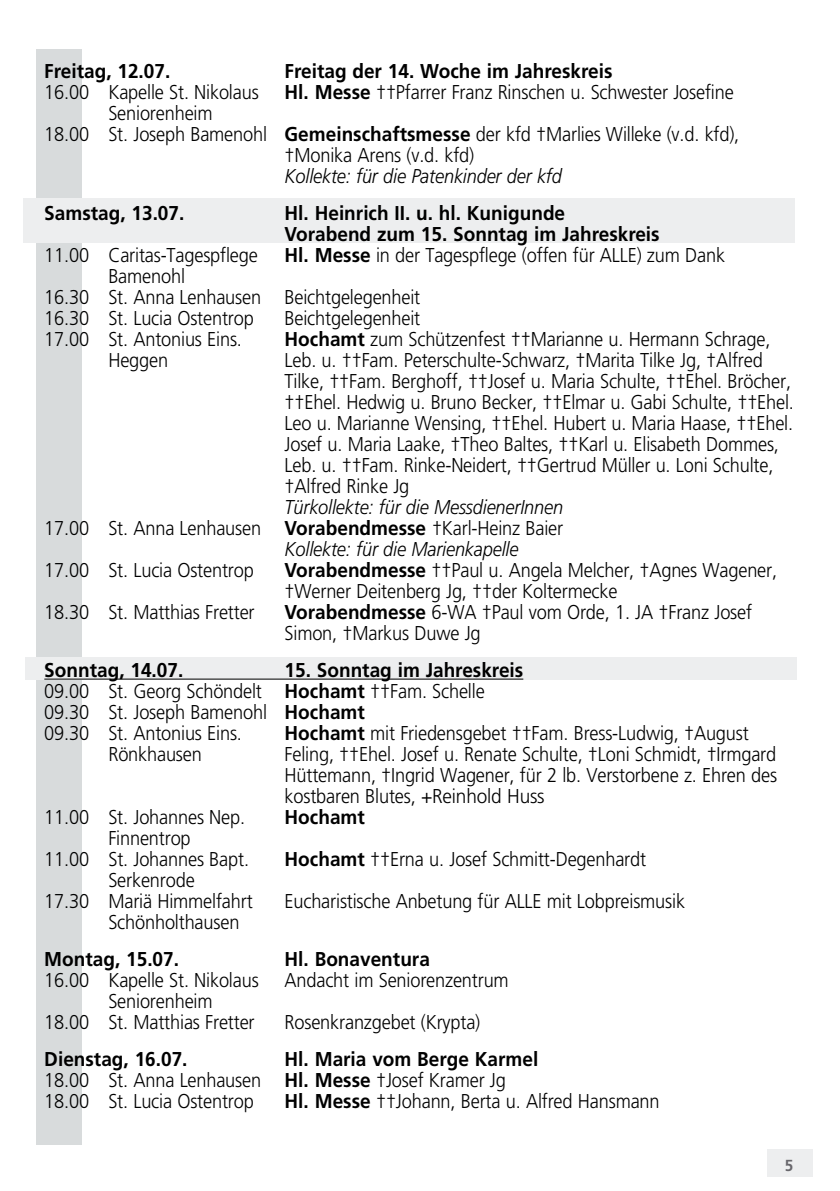
<style>
.page{position:relative;width:840px;height:1191px;background:#fff}
.page>*{position:absolute;margin:0;border:0;box-sizing:border-box;transform-origin:0 0}
.t1{font:300 20px/21px "Frutiger";letter-spacing:-.01em;color:#000;scale:.91 1}
.t2{font:700 20px/21px "Frutiger";color:#000;scale:.95 1}
.t3{font:italic 300 20px "Frutiger";letter-spacing:-.01em;color:#000;scale:.91 1}
.t4{font:700 16px "Frutiger";color:#68676c;scale:.95 1}
.s1{font-weight:700}
</style>
<div class="page">
<div style="left:766px;top:1148px;width:45px;height:28px;background:#edeeef"></div>
<div style="left:37px;top:49px;width:45px;height:1095px;background:#d8dbdc"></div>
<div style="left:25px;top:658px;width:771px;height:22px;background:#edeeef"></div>
<div style="left:23px;top:198px;width:771px;height:45px;background:#edeeef"></div>
<hr style="left:44px;top:678px;width:479px;height:1px;background:#000">
<p class="t2" style="left:44px;top:60px;width:134px">Freitag, 12.07.</p>
<p class="t2" style="left:284px;top:60px;width:346px">Freitag der 14. Woche im Jahreskreis</p>
<p class="t1" style="left:44px;top:81px;width:237px">16.00 Kapelle St. Nikolaus</p>
<p class="t1" style="left:284px;top:81px;width:495px"><span class="s1">Hl. Messe</span> ††Pfarrer Franz Rinschen u. Schwester Josefine</p>
<p class="t1" style="left:108px;top:102px;width:116px">Seniorenheim</p>
<p class="t1" style="left:44px;top:123px;width:764px">18.00 St. Joseph Bamenohl <span class="s1">Gemeinschaftsmesse</span> der kfd †Marlies Willeke (v.d. kfd),</p>
<p class="t1" style="left:284px;top:144px;width:210px">†Monika Arens (v.d. kfd)</p>
<p class="t3" style="left:284px;top:165px;width:306px">Kollekte: für die Patenkinder der kfd</p>
<p class="t2" style="left:44px;top:202px;width:149px">Samstag, 13.07.</p>
<p class="t2" style="left:284px;top:202px;width:396px">Hl. Heinrich II. u. hl. Kunigunde<br>Vorabend zum 15. Sonntag im Jahreskreis</p>
<p class="t1" style="left:44px;top:244px;width:236px">11.00 Caritas-Tagespflege</p>
<p class="t1" style="left:284px;top:244px;width:485px"><span class="s1">Hl. Messe</span> in der Tagespflege (offen für ALLE) zum Dank</p>
<p class="t1" style="left:44px;top:265px;width:414px;text-indent:64px">Bamenohl<br>16.30 St. Anna Lenhausen Beichtgelegenheit<br>16.30 St. Lucia Ostentrop</p>
<p class="t1" style="left:284px;top:307px;width:151px">Beichtgelegenheit</p>
<p class="t1" style="left:44px;top:328px;width:218px">17.00 St. Antonius Eins.</p>
<p class="t1" style="left:284px;top:328px;width:535px"><span class="s1">Hochamt</span> zum Schützenfest ††Marianne u. Hermann Schrage,</p>
<p class="t1" style="left:108px;top:349px;width:67px">Heggen</p>
<p class="t1" style="left:284px;top:349px;width:561px">Leb. u. ††Fam. Peterschulte-Schwarz, †Marita Tilke Jg, †Alfred Tilke, ††Fam. Berghoff, ††Josef u. Maria Schulte, ††Ehel. Bröcher, ††Ehel. Hedwig u. Bruno Becker, ††Elmar u. Gabi Schulte, ††Ehel.<br>Leo u. Marianne Wensing, ††Ehel. Hubert u. Maria Haase, ††Ehel.<br>Josef u. Maria Laake, †Theo Baltes, ††Karl u. Elisabeth Dommes, Leb. u. ††Fam. Rinke-Neidert, ††Gertrud Müller u. Loni Schulte, †Alfred Rinke Jg</p>
<p class="t3" style="left:284px;top:496px;width:307px">Türkollekte: für die MessdienerInnen</p>
<p class="t1" style="left:44px;top:517px;width:571px">17.00 St. Anna Lenhausen <span class="s1">Vorabendmesse</span> †Karl-Heinz Baier</p>
<p class="t3" style="left:284px;top:538px;width:258px">Kollekte: für die Marienkapelle</p>
<p class="t1" style="left:44px;top:559px;width:232px">17.00 St. Lucia Ostentrop</p>
<p class="t1" style="left:284px;top:559px;width:542px"><span class="s1">Vorabendmesse</span> ††Paul u. Angela Melcher, †Agnes Wagener, †Werner Deitenberg Jg, ††der Koltermecke</p>
<p class="t1" style="left:44px;top:601px;width:232px">18.30 St. Matthias Fretter</p>
<p class="t1" style="left:284px;top:601px;width:515px"><span class="s1">Vorabendmesse</span> 6-WA †Paul vom Orde, 1. JA †Franz Josef<br>Simon, †Markus Duwe Jg</p>
<p class="t2" style="left:44px;top:659px;width:148px">Sonntag, 14.07.</p>
<p class="t1" style="left:44px;top:659px;width:527px;text-indent:240px"><span class="s1">15. Sonntag im Jahreskreis </span>09.00 St. Georg Schöndelt <span class="s1">Hochamt</span> ††Fam. Schelle 09.30 St. Joseph Bamenohl <span class="s1">Hochamt<br></span>09.30 St. Antonius Eins.</p>
<p class="t1" style="left:284px;top:722px;width:511px"><span class="s1">Hochamt</span> mit Friedensgebet ††Fam. Bress-Ludwig, †August</p>
<p class="t1" style="left:108px;top:743px;width:104px">Rönkhausen</p>
<p class="t1" style="left:284px;top:743px;width:542px;text-align:justify">Feling, ††Ehel. Josef u. Renate Schulte, †Loni Schmidt, †Irmgard Hüttemann, †Ingrid Wagener, für 2 lb. Verstorbene z. Ehren des kostbaren Blutes, +Reinhold Huss</p>
<p class="t1" style="left:44px;top:806px;width:222px">11.00 St. Johannes Nep.</p>
<p class="t2" style="left:284px;top:806px;width:86px">Hochamt</p>
<p class="t1" style="left:44px;top:827px;width:226px;text-align:center">Finnentrop<br>11.00 St. Johannes Bapt.</p>
<p class="t1" style="left:284px;top:848px;width:398px"><span class="s1">Hochamt</span> ††Erna u. Josef Schmitt-Degenhardt</p>
<p class="t1" style="left:44px;top:869px;width:230px;text-align:center">Serkenrode<br>17.30 Mariä Himmelfahrt</p>
<p class="t1" style="left:284px;top:890px;width:441px">Eucharistische Anbetung für ALLE mit Lobpreismusik</p>
<p class="t1" style="left:108px;top:911px;width:145px">Schönholthausen</p>
<p class="t2" style="left:44px;top:948px;width:143px">Montag, 15.07.</p>
<p class="t2" style="left:284px;top:948px;width:154px">Hl. Bonaventura</p>
<p class="t1" style="left:44px;top:969px;width:237px">16.00 Kapelle St. Nikolaus</p>
<p class="t1" style="left:284px;top:969px;width:248px">Andacht im Seniorenzentrum</p>
<p class="t1" style="left:44px;top:990px;width:232px;text-indent:64px">Seniorenheim<br>18.00 St. Matthias Fretter</p>
<p class="t1" style="left:284px;top:1011px;width:216px">Rosenkranzgebet (Krypta)</p>
<p class="t1" style="left:44px;top:1048px;width:544px;text-indent:240px"><span class="s1">Hl. Maria vom Berge Karmel<br></span>18.00 St. Anna Lenhausen <span class="s1">Hl. Messe</span> †Josef Kramer Jg<br>18.00 St. Lucia Ostentrop</p>
<p class="t2" style="left:44px;top:1048px;width:152px">Dienstag, 16.07.</p>
<p class="t1" style="left:284px;top:1090px;width:413px"><span class="s1">Hl. Messe</span> ††Johann, Berta u. Alfred Hansmann</p>
<p class="t4" style="left:784px;top:1155px;width:10px">5</p>
</div>
